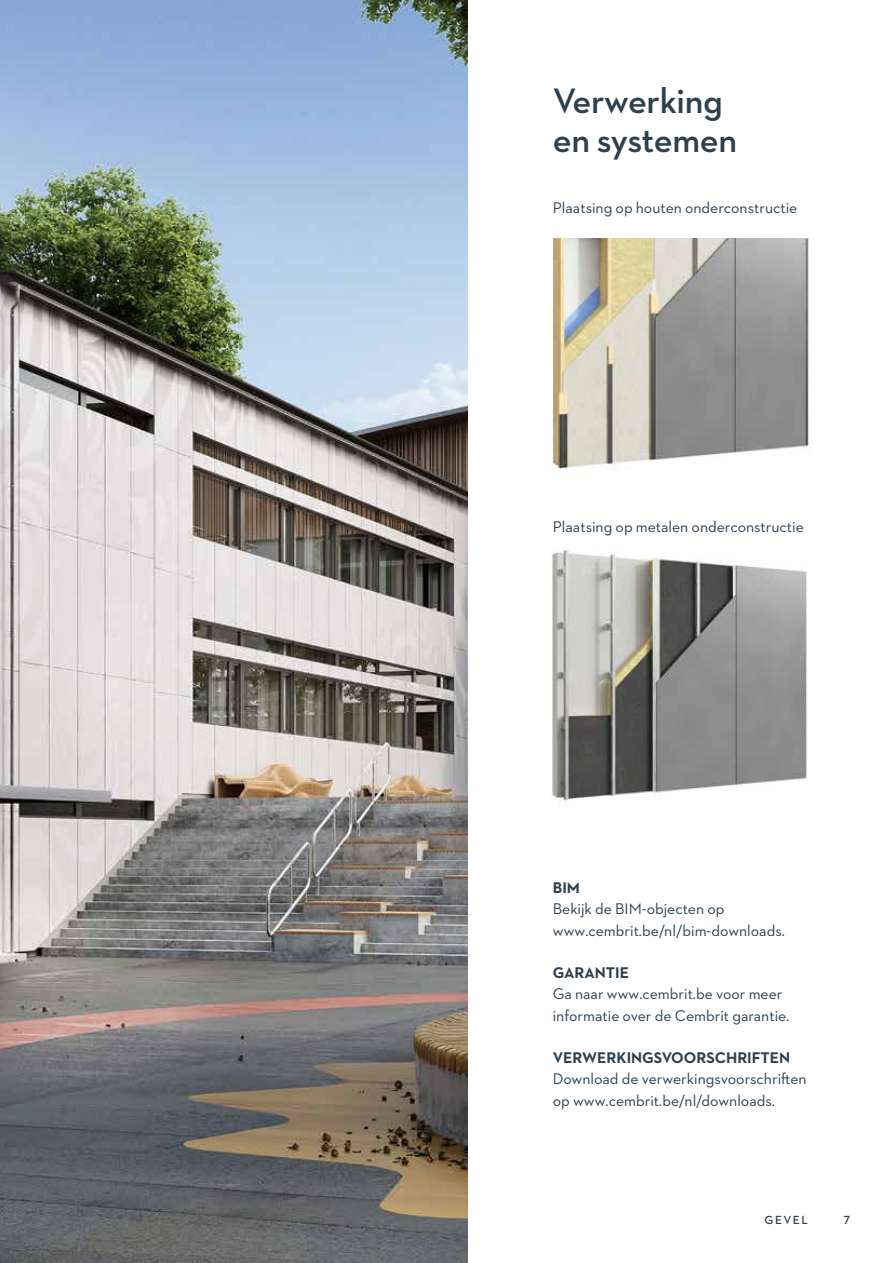
<style>
.page{position:relative;width:893px;height:1263px;background:#fff}
.page>*{position:absolute;margin:0;border:0;box-sizing:border-box;transform-origin:0 0}
.t1{font:600 36px/39px "Neutraface 2 Text";letter-spacing:-.01em;color:#2c4050}
.t2{font:15.75px/21.3px "Neutraface 2 Text";color:#2c4050}
.t3{font:700 15.75px "Neutraface 2 Text";color:#2c4050}
.t4{font:600 12px "Neutraface 2 Text";letter-spacing:.125em;color:#2c4050}
</style>
<div class="page">
<img style="left:0;top:0;width:468px;height:1263px">
<img style="left:553px;top:239px;width:256px;height:239px">
<img style="left:551px;top:550px;width:256px;height:251px">
<h1 class="t1" style="left:553px;top:81px;width:186px">Verwerking en systemen</h1>
<p class="t2" style="left:553px;top:196px;width:246px">Plaatsing op houten onderconstructie</p>
<p class="t2" style="left:553px;top:515px;width:253px">Plaatsing op metalen onderconstructie</p>
<p class="t3" style="left:553px;top:877px;width:29px">BIM</p>
<p class="t2" style="left:553px;top:898px;width:234px">Bekijk de BIM-objecten op www.cembrit.be/nl/bim-downloads.</p>
<p class="t3" style="left:553px;top:963px;width:78px">GARANTIE</p>
<p class="t2" style="left:553px;top:983px;width:238px">Ga naar www.cembrit.be voor meer informatie over de Cembrit garantie.</p>
<p class="t3" style="left:553px;top:1048px;width:239px">VERWERKINGSVOORSCHRIFTEN</p>
<p class="t2" style="left:553px;top:1068px;width:255px">Download de verwerkingsvoorschriften op www.cembrit.be/nl/downloads.</p>
<p class="t4" style="left:765px;top:1213px;width:45px">GEVEL</p>
<p class="t4" style="left:843px;top:1213px;width:8px">7</p>
</div>
